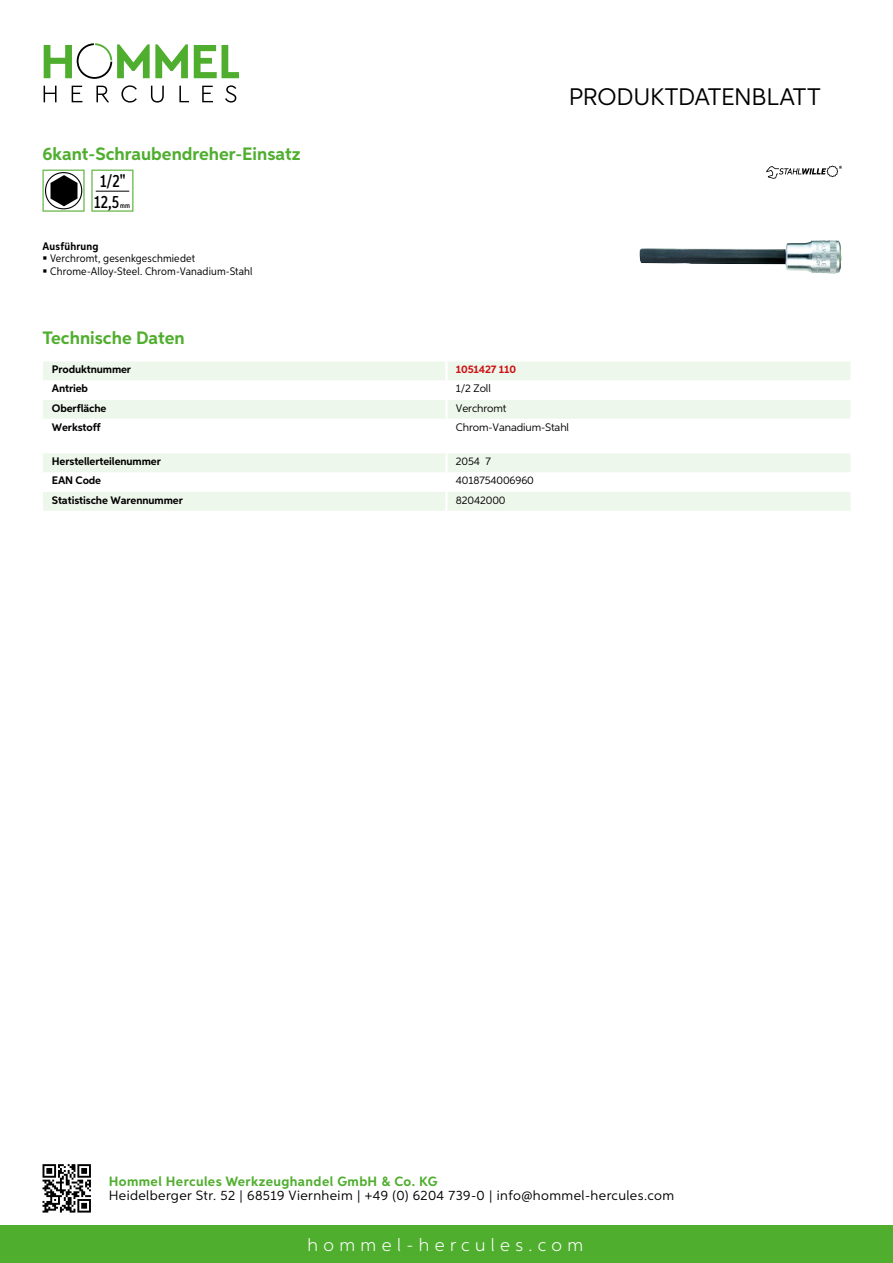
<style>
.page{position:relative;width:893px;height:1263px;background:#fff}
.page>*{position:absolute;margin:0;border:0;box-sizing:border-box;transform-origin:0 0}
.t1{font:24px "Aspira";letter-spacing:-.01em;color:#000}
.t2{font:700 18px "Aspira";color:#50ae2f}
.t3{font:300 18px "Aspira";letter-spacing:.3em;color:#fff}
.t4{font:500 17.85px/20.4px "Aspira XX Nar";color:#000;text-align:center}
.t5{font:13.5px "Aspira";letter-spacing:.03em;color:#000}
.t6{font:700 13.5px "Aspira";letter-spacing:.03em;color:#50ae2f}
.t7{font:700 10.95px "Aspira";letter-spacing:-.01em;color:#000}
.t8{font:10.95px/12.8px "Aspira Nar";letter-spacing:.015em;color:#000}
.t9{font:10.95px "Aspira";letter-spacing:-.01em;color:#000}
.t10{font:700 10.95px "Aspira";letter-spacing:-.01em;color:#cd1013}
.t11{font:700 10.95px "Aspira Nar";letter-spacing:.02em;color:#000}
.t12{font:500 7.35px "Aspira XX Nar";color:#000}
</style>
<div class="page">
<div style="left:0;top:1226px;width:893px;height:37px;background:#50ae2f"></div>
<svg style="left:43px;top:1164px;width:48px;height:48px"></svg>
<svg style="left:194px;top:45px;width:45px;height:33px"></svg>
<svg style="left:44px;top:43px;width:144px;height:36px"></svg>
<svg style="left:44px;top:86px;width:13px;height:16px"></svg>
<svg style="left:72px;top:86px;width:10px;height:16px"></svg>
<svg style="left:96px;top:86px;width:13px;height:16px"></svg>
<svg style="left:121px;top:85px;width:16px;height:18px"></svg>
<svg style="left:151px;top:86px;width:13px;height:17px"></svg>
<svg style="left:179px;top:86px;width:10px;height:16px"></svg>
<svg style="left:202px;top:86px;width:11px;height:16px"></svg>
<svg style="left:225px;top:85px;width:11px;height:18px"></svg>
<div style="left:43px;top:361px;width:807px;height:19px;background:#eef7eb"></div>
<div style="left:43px;top:400px;width:807px;height:19px;background:#eef7eb"></div>
<hr style="left:445px;top:361px;width:3px;height:20px;background:#fff">
<hr style="left:445px;top:400px;width:3px;height:19px;background:#fff">
<svg style="left:43px;top:453px;width:807px;height:58px"></svg>
<hr style="left:445px;top:492px;width:3px;height:19px;background:#fff">
<svg style="left:43px;top:170px;width:42px;height:42px"></svg>
<svg style="left:91px;top:170px;width:42px;height:42px"></svg>
<hr style="left:96px;top:191px;width:33px;height:1px;background:#000">
<img style="left:639px;top:240px;width:203px;height:34px">
<svg style="left:766px;top:166px;width:76px;height:13px"></svg>
<h2 class="t2" style="left:43px;top:142px;width:260px">6kant-Schraubendreher-Einsatz</h2>
<h3 class="t4" style="left:94px;top:171px;width:33px">1/2"<br>12,5</h3>
<p class="t12" style="left:120px;top:201px;width:11px">mm</p>
<p class="t11" style="left:43px;top:239px;width:58px">Ausführung</p>
<p class="t8" style="left:50px;top:252px;width:204px">Verchromt, gesenkgeschmiedet<br>Chrome-Alloy-Steel. Chrom-Vanadium-Stahl</p>
<h1 class="t1" style="left:569px;top:82px;width:253px">Produktdatenblatt</h1>
<h2 class="t2" style="left:43px;top:327px;width:144px">Technische Daten</h2>
<p class="t7" style="left:52px;top:363px;width:81px">Produktnummer</p>
<p class="t10" style="left:456px;top:363px;width:62px">1051427 110</p>
<p class="t7" style="left:52px;top:382px;width:38px">Antrieb</p>
<p class="t9" style="left:456px;top:382px;width:36px">1/2 Zoll</p>
<p class="t7" style="left:52px;top:401px;width:56px">Oberfläche</p>
<p class="t9" style="left:456px;top:401px;width:52px">Verchromt</p>
<p class="t7" style="left:52px;top:420px;width:50px">Werkstoff</p>
<p class="t9" style="left:456px;top:420px;width:115px">Chrom-Vanadium-Stahl</p>
<p class="t7" style="left:52px;top:455px;width:111px">Herstellerteilenummer</p>
<p class="t9" style="left:456px;top:455px;width:36px">2054 7</p>
<p class="t7" style="left:52px;top:474px;width:51px">EAN Code</p>
<p class="t9" style="left:456px;top:474px;width:80px">4018754006960</p>
<p class="t7" style="left:52px;top:493px;width:132px">Statistische Warennummer</p>
<p class="t9" style="left:456px;top:493px;width:51px">82042000</p>
<p class="t6" style="left:109px;top:1172px;width:330px">Hommel Hercules Werkzeughandel GmbH &amp; Co. KG</p>
<p class="t5" style="left:109px;top:1187px;width:567px">Heidelberger Str. 52 | 68519 Viernheim | +49 (0) 6204 739-0 | info@hommel-hercules.com</p>
<h2 class="t3" style="left:307px;top:1234px;width:277px">hommel-hercules.com</h2>
</div>
